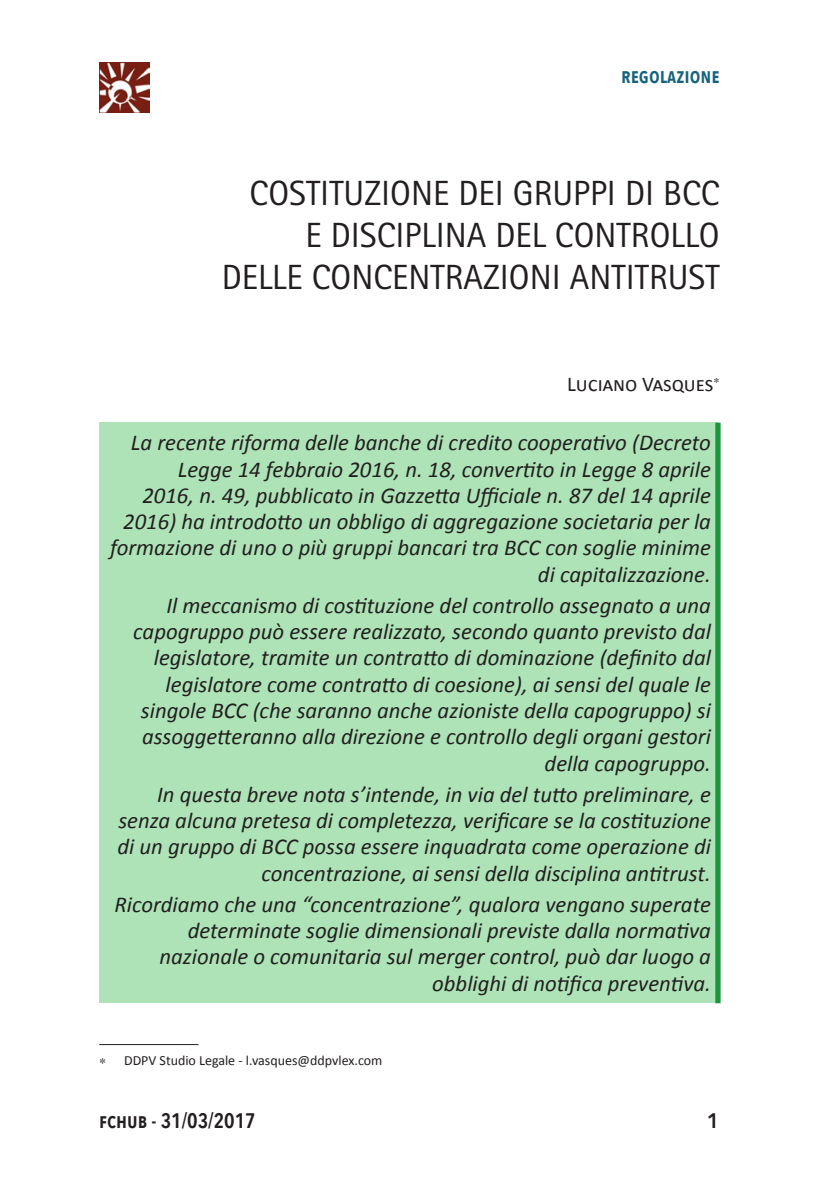
<style>
.page{position:relative;width:819px;height:1191px;background:#fff}
.page>*{position:absolute;margin:0;border:0;box-sizing:border-box;transform-origin:0 0}
.Titolo_capitolo{font:35px/42px "Rotis Sans Serif";color:#231f20;text-align:right}
.t1{font:italic 22.75px/26.2px "Calibri";color:#231f20;text-align:right}
.t2{font:600 21px "Avenir Next Condensed";color:#231f20}
.Autore{font:21px "Calibri";color:#231f20}
.t3{font:600 21px "Avenir Next Condensed";color:#17627e}
.t4{font:600 21px "Avenir Next";color:#231f20}
.Nota_apertura{font:14px "Calibri";color:#231f20}
</style>
<div class="page">
<img style="left:99px;top:62px;width:50px;height:50px">
<div style="left:99px;top:423px;width:619px;height:580px;background:#ade3b6"></div>
<div style="left:715px;top:423px;width:5px;height:580px;background:#1b953e"></div>
<hr style="left:99px;top:1044px;width:99px;height:1px;background:#231f20">
<p class="t3" style="left:621px;top:58px;width:100px">regolazione</p>
<p class="Titolo_capitolo" style="left:222px;top:172px;width:499px">COSTITUZIONE DEI GRUPPI DI BCC<br>E DISCIPLINA DEL CONTROLLO<br>DELLE CONCENTRAZIONI ANTITRUST</p>
<p class="Autore" style="left:567px;top:370px;width:148px">Luciano Vasques</p>
<p class="t1" style="left:110px;top:429px;width:602px">La recente riforma delle banche di credito cooperativo (Decreto Legge 14 febbraio 2016, n. 18, convertito in Legge 8 aprile<br>2016, n. 49, pubblicato in Gazzetta Ufficiale n. 87 del 14 aprile 2016) ha introdotto un obbligo di aggregazione societaria per la formazione di uno o più gruppi bancari tra BCC con soglie minime di capitalizzazione.</p>
<p class="t1" style="left:133px;top:591px;width:579px">Il meccanismo di costituzione del controllo assegnato a una capogruppo può essere realizzato, secondo quanto previsto dal legislatore, tramite un contratto di dominazione (definito dal legislatore come contratto di coesione), ai sensi del quale le singole BCC (che saranno anche azioniste della capogruppo) si assoggetteranno alla direzione e controllo degli organi gestori della capogruppo.</p>
<p class="t1" style="left:117px;top:780px;width:595px">In questa breve nota s’intende, in via del tutto preliminare, e senza alcuna pretesa di completezza, verificare se la costituzione di un gruppo di BCC possa essere inquadrata come operazione di concentrazione, ai sensi della disciplina antitrust.</p>
<p class="t1" style="left:115px;top:890px;width:598px">Ricordiamo che una “concentrazione”, qualora vengano superate determinate soglie dimensionali previste dalla normativa nazionale o comunitaria sul merger control, può dar luogo a obblighi di notifica preventiva.</p>
<p class="Nota_apertura" style="left:124px;top:1051px;width:260px">DDPV Studio Legale - l.vasques@ddpvlex.com</p>
<p class="t2" style="left:99px;top:1102px;width:158px">fchub - 31/03/2017</p>
<p class="t4" style="left:706px;top:1102px;width:14px">1</p>
</div>
